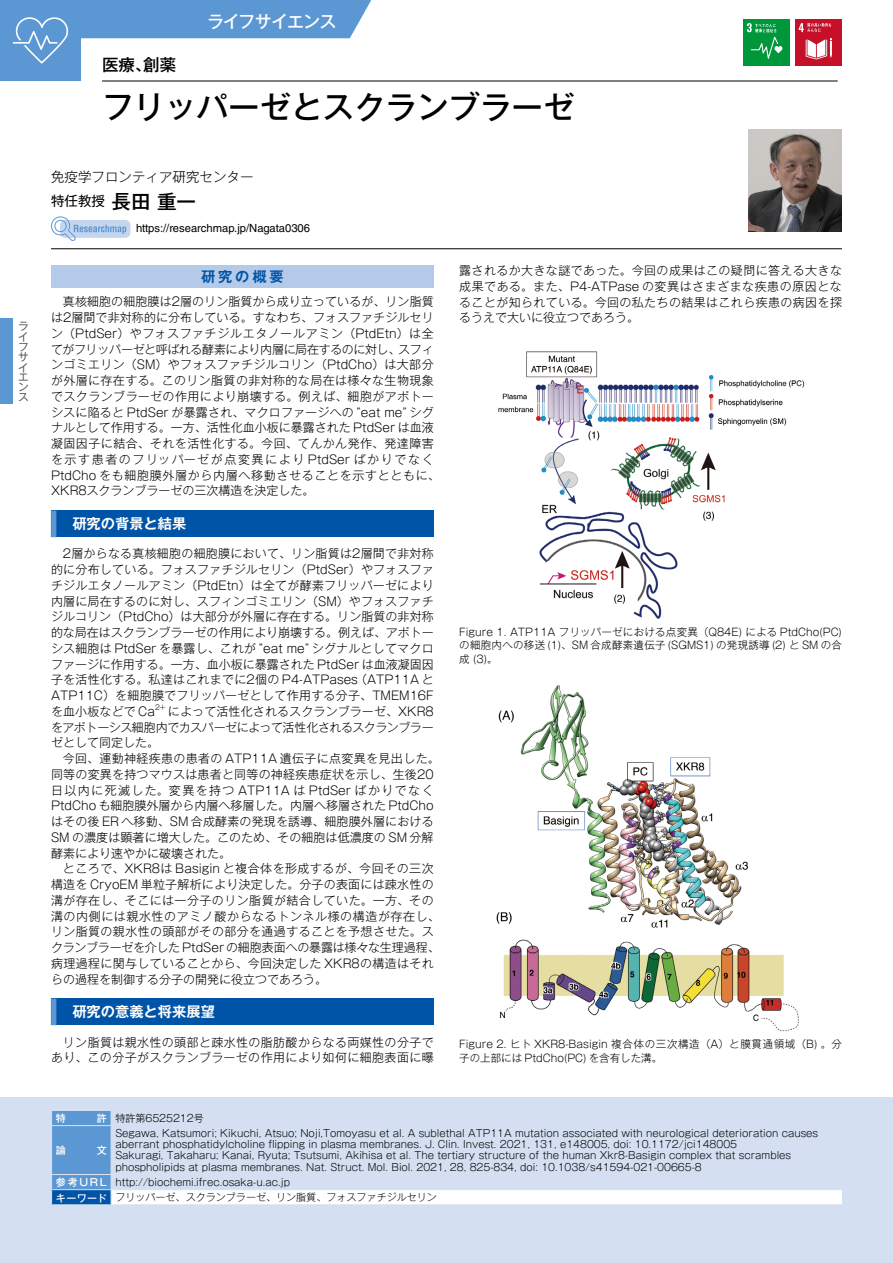
<style>
.page{position:relative;width:893px;height:1263px;background:#fff}
.page>*{position:absolute;margin:0;border:0;box-sizing:border-box;transform-origin:0 0}
.t1{font:500 31.5px "Gothic MB101 Pr 6";color:#000}
.t2{font:500 16.95px "Gothic MB101 Pr 6";letter-spacing:-.055em;color:#fff}
.t3{font:500 16.5px "Gothic MB101 Pr 6";color:#000}
.t4{font:700 14.25px "Gothic MB101 Pr 6 De";color:#fff}
.t5{font:700 14.25px "Gothic MB101 Pr 6 De";letter-spacing:.2em;color:#0054a7}
.t6{font:300 13.5px/24.6px "Gothic MB101 Pr 6";color:#000}
.t7{font:300 12px/15.8px "Gothic MB101 Pr 6";letter-spacing:.02em;color:#000}
.t8{font:11.25px "Helvetica LT Std";color:#000}
.t9{font:10.65px/10.2px "Gothic MB101 Pr 6";color:#595757;text-align:justify}
.t10{font:300 10.5px/13.5px "Gothic MB101 Pr 6";color:#000;text-align:justify}
.t11{font:300 10.05px/11.2px "Gothic MB101 Pr 6";color:#000}
.t12{font:500 10.05px "Gothic MB101 Pr 6";color:#fff}
.t13{font:300 7.05px "Gothic MB101 Pr 6";color:#000}
.s1{font-weight:400}
.s2{font-weight:500;font-size:19.5px}
.s3{font-size:26.55px;color:#5b97d2}
.s4{font-weight:500;color:#fff}
</style>
<div class="page">
<div style="left:743px;top:19px;width:47px;height:47px;background:#00973b"></div>
<svg style="left:747px;top:23px;width:35px;height:36px"></svg>
<div style="left:795px;top:19px;width:47px;height:47px;background:#c60f28"></div>
<svg style="left:806px;top:38px;width:26px;height:21px"></svg>
<svg style="left:799px;top:23px;width:32px;height:9px"></svg>
<div style="left:60px;top:220px;width:70px;height:18px;background:#c5d5ee;border-radius:5px"></div>
<svg style="left:51px;top:216px;width:75px;height:25px"></svg>
<img style="left:748px;top:130px;width:94px;height:102px">
<div style="left:51px;top:266px;width:383px;height:22px;background:#b5cae9"></div>
<div style="left:51px;top:510px;width:383px;height:27px;background:#0054a7"></div>
<div style="left:51px;top:998px;width:383px;height:27px;background:#0054a7"></div>
<div style="left:0;top:1097px;width:893px;height:166px;background:#d4e0f2"></div>
<div style="left:111px;top:1190px;width:731px;height:15px;background:#fff"></div>
<svg style="left:51px;top:1111px;width:61px;height:93px;background:#5692ce"></svg>
<hr style="left:111px;top:1204px;width:732px;height:1px;background:#d4e0f2">
<img style="left:498px;top:351px;width:307px;height:268px">
<img style="left:496px;top:685px;width:303px;height:347px">
<hr style="left:51px;top:248px;width:791px;height:1px;background:#000">
<div style="left:0;top:0;width:81px;height:81px;background:#5b97d2"></div>
<hr style="left:892px;top:0;width:1px;height:81px;background:#5b97d2">
<div style="left:81px;top:0;width:291px;height:38px;background:#5b97d2"></div>
<svg style="left:13px;top:17px;width:56px;height:47px"></svg>
<hr style="left:102px;top:81px;width:736px;height:1px;background:#000">
<div style="left:0;top:319px;width:13px;height:85px;background:#5b97d2"></div>
<p class="t9" style="left:18px;top:320px;width:12px">ライフサイエンス</p>
<h2 class="t2" style="left:207px;top:7px;width:131px">ライフサイエンス</h2>
<h3 class="t3" style="left:102px;top:51px;width:76px">医療、創薬</h3>
<h1 class="t1" style="left:102px;top:81px;width:474px">フリッパーゼとスクランブラーゼ</h1>
<p class="t6" style="left:51px;top:163px;width:204px">免疫学フロンティア研究センター<span class="s1">特任教授</span> <span class="s2">長田 重一</span></p>
<p class="t8" style="left:136px;top:222px;width:176px">https://researchmap.jp/Nagata0306</p>
<p class="t5" style="left:201px;top:265px;width:84px">研究の概要</p>
<p class="t7" style="left:51px;top:293px;width:390px;text-indent:12px">真核細胞の細胞膜は2層のリン脂質から成り立っているが、リン脂質は2層間で非対称的に分布している。すなわち、フォスファチジルセリン（PtdSer）やフォスファチジルエタノールアミン（PtdEtn）は全てがフリッパーゼと呼ばれる酵素により内層に局在するのに対し、スフィンゴミエリン（SM）やフォスファチジルコリン（PtdCho）は大部分が外層に存在する。このリン脂質の非対称的な局在は様々な生物現象でスクランブラーゼの作用により崩壊する。例えば、細胞がアポトーシスに陥ると PtdSer が暴露され、マクロファージへの “eat me” シグナルとして作用する。一方、活性化血小板に暴露された PtdSer は血液凝固因子に結合、それを活性化する。今回、てんかん発作、発達障害を示す患者のフリッパーゼが点変異により PtdSer ばかりでなくPtdCho をも細胞膜外層から内層へ移動させることを示すとともに、XKR8スクランブラーゼの三次構造を決定した。</p>
<p class="t4" style="left:51px;top:512px;width:137px"><span class="s3">▍</span> 研究の背景と結果</p>
<p class="t7" style="left:51px;top:545px;width:384px;text-align:justify;text-indent:12px">2層からなる真核細胞の細胞膜において、リン脂質は2層間で非対称的に分布している。フォスファチジルセリン（PtdSer）やフォスファチジルエタノールアミン（PtdEtn）は全てが酵素フリッパーゼにより内層に局在するのに対し、スフィンゴミエリン（SM）やフォスファチジルコリン（PtdCho）は大部分が外層に存在する。リン脂質の非対称的な局在はスクランブラーゼの作用により崩壊する。例えば、アポトーシス細胞は PtdSer を暴露し、これが “eat me” シグナルとしてマクロファージに作用する。一方、血小板に暴露された PtdSer は血液凝固因子を活性化する。私達はこれまでに2個の P4-ATPases（ATP11A とATP11C）を細胞膜でフリッパーゼとして作用する分子、TMEM16Fを血小板などで Ca</p>
<p class="t13" style="left:155px;top:701px;width:12px">2+</p>
<p class="t7" style="left:51px;top:702px;width:384px;text-align:justify;text-indent:117px">によって活性化されるスクランブラーゼ、XKR8をアポトーシス細胞内でカスパーゼによって活性化されるスクランブラーゼとして同定した。</p>
<p class="t7" style="left:51px;top:750px;width:390px;text-indent:12px">今回、運動神経疾患の患者の ATP11A 遺伝子に点変異を見出した。同等の変異を持つマウスは患者と同等の神経疾患症状を示し、生後20日以内に死滅した。変異を持つ ATP11A は PtdSer ばかりでなくPtdCho も細胞膜外層から内層へ移層した。内層へ移層された PtdChoはその後 ER へ移動、SM 合成酵素の発現を誘導、細胞膜外層におけるSM の濃度は顕著に増大した。このため、その細胞は低濃度の SM 分解酵素により速やかに破壊された。</p>
<p class="t7" style="left:51px;top:860px;width:390px;text-indent:12px">ところで、XKR8は Basigin と複合体を形成するが、今回その三次構造を CryoEM 単粒子解析により決定した。分子の表面には疎水性の溝が存在し、そこには一分子のリン脂質が結合していた。一方、その溝の内側には親水性のアミノ酸からなるトンネル様の構造が存在し、リン脂質の親水性の頭部がその部分を通過することを予想させた。スクランブラーゼを介した PtdSer の細胞表面への暴露は様々な生理過程、病理過程に関与していることから、今回決定した XKR8の構造はそれらの過程を制御する分子の開発に役立つであろう。</p>
<p class="t4" style="left:51px;top:1000px;width:165px"><span class="s3">▍</span> 研究の意義と将来展望</p>
<p class="t7" style="left:51px;top:1033px;width:384px;text-align:right">リン脂質は親水性の頭部と疎水性の脂肪酸からなる両媒性の分子であり、この分子がスクランブラーゼの作用により如何に細胞表面に曝</p>
<p class="t7" style="left:459px;top:262px;width:384px;text-align:justify">露されるか大きな謎であった。今回の成果はこの疑問に答える大きな成果である。また、P4-ATPase の変異はさまざまな疾患の原因となることが知られている。今回の私たちの結果はこれら疾患の病因を探るうえで大いに役立つであろう。</p>
<p class="t10" style="left:459px;top:624px;width:384px">Figure 1. ATP11A フリッパーゼにおける点変異（Q84E) による PtdCho(PC)の細胞内への移送 (1)、SM 合成酵素遺伝子 (SGMS1) の発現誘導 (2) と SM の合成 (3)。</p>
<p class="t10" style="left:459px;top:1036px;width:384px">Figure 2. ヒト XKR8-Basigin 複合体の三次構造（A）と膜貫通領域（B) 。分子の上部には PtdCho(PC) を含有した溝。</p>
<p class="t12" style="left:56px;top:1110px;width:12px">特</p>
<p class="t11" style="left:97px;top:1111px;width:108px"><span class="s4">許</span> 特許第6525212号</p>
<p class="t12" style="left:56px;top:1142px;width:12px">論</p>
<p class="t12" style="left:97px;top:1142px;width:12px">文</p>
<p class="t11" style="left:115px;top:1127px;width:704px">Segawa, Katsumori; Kikuchi, Atsuo; Noji,Tomoyasu et al. A sublethal ATP11A mutation associated with neurological deterioration causes aberrant phosphatidylcholine flipping in plasma membranes. J. Clin. Invest. 2021, 131, e148005, doi: 10.1172/jci148005<br>Sakuragi, Takaharu; Kanai, Ryuta; Tsutsumi, Akihisa et al. The tertiary structure of the human Xkr8-Basigin complex that scrambles phospholipids at plasma membranes. Nat. Struct. Mol. Biol. 2021, 28, 825-834, doi: 10.1038/s41594-021-00665-8</p>
<p class="t11" style="left:56px;top:1173px;width:383px;line-height:15.1px"><span class="s4">参考 U R L</span> http://biochemi.ifrec.osaka-u.ac.jp<br><span class="s4">キーワード</span> フリッパーゼ、スクランブラーゼ、リン脂質、フォスファチジルセリン</p>
</div>
